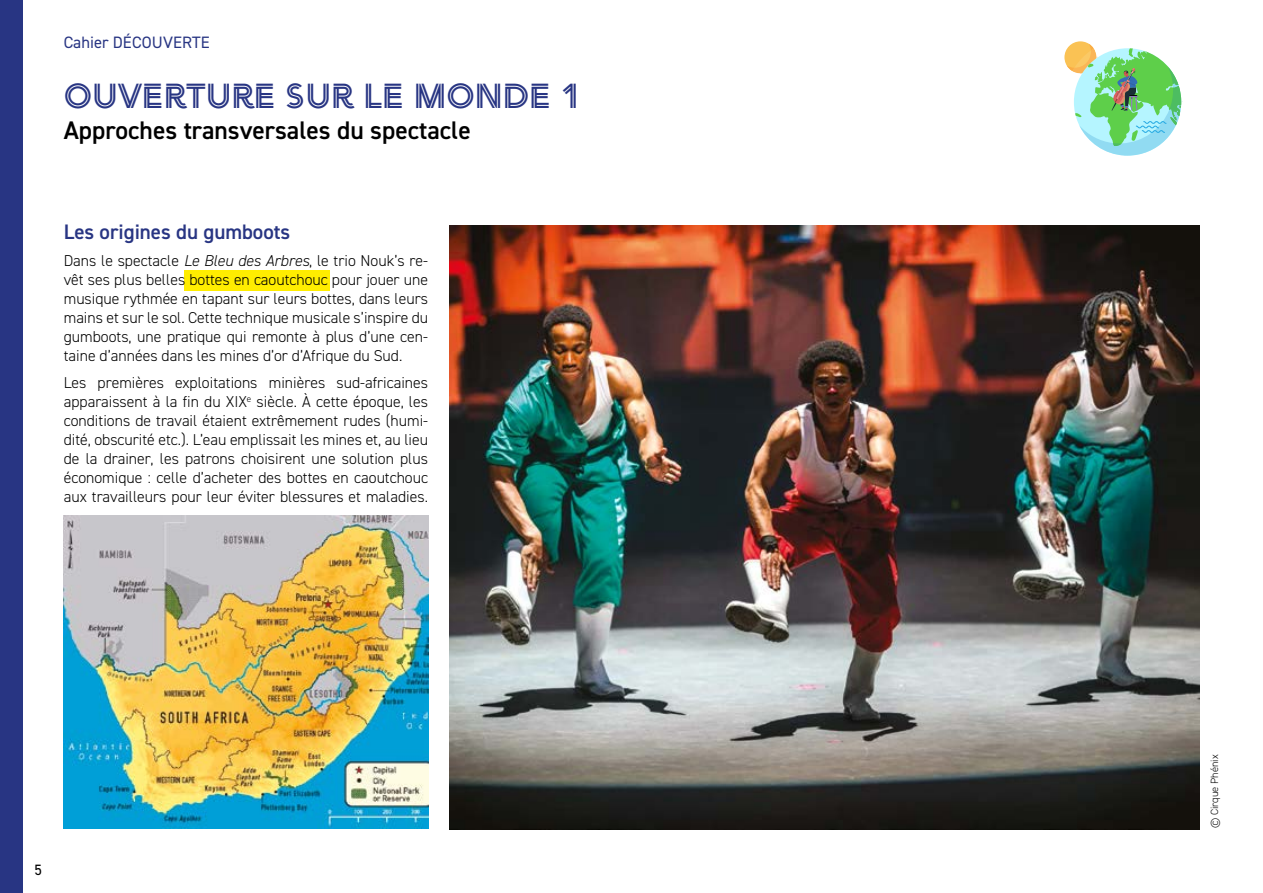
<style>
.page{position:relative;width:1263px;height:893px;background:#fff}
.page>*{position:absolute;margin:0;border:0;box-sizing:border-box;transform-origin:0 0}
.t1{font:34.5px "Arya Double";color:#283583}
.t2{font:600 25.5px "DIN2014";color:#000}
.t3{font:600 21px "DIN2014";color:#283583}
.t4{font:16.5px "DIN2014";letter-spacing:.01em;color:#283583}
.t5{font:300 15.75px/18.9px "DIN2014";color:#000;text-align:justify}
.t6{font:15px "DIN2014";color:#000}
.t7{font:300 10.5px "DIN2014";color:#000}
.s1{font-style:italic}
</style>
<div class="page">
<div style="left:184px;top:270px;width:146px;height:20px;background:#ffed00"></div>
<svg style="left:1064px;top:41px;width:119px;height:115px"></svg>
<div style="left:0;top:0;width:22px;height:893px;background:#283583"></div>
<img style="left:64px;top:515px;width:364px;height:313px">
<img style="left:449px;top:225px;width:750px;height:604px">
<p class="t4" style="left:64px;top:32px;width:148px">Cahier DÉCOUVERTE</p>
<h1 class="t1" style="left:64px;top:75px;width:519px">OUVERTURE SUR LE MONDE 1</h1>
<h2 class="t2" style="left:64px;top:113px;width:408px">Approches transversales du spectacle</h2>
<h3 class="t3" style="left:64px;top:218px;width:228px">Les origines du gumboots</h3>
<p class="t5" style="left:64px;top:251px;width:366px">Dans le spectacle <span class="s1">Le Bleu des Arbres</span>, le trio Nouk’s re&shy;vêt ses plus belles bottes en caoutchouc pour jouer une musique rythmée en tapant sur leurs bottes, dans leurs mains et sur le sol. Cette technique musicale s’inspire du gumboots, une pratique qui remonte à plus d’une cen&shy;taine d’années dans les mines d’or d’Afrique du Sud.</p>
<p class="t5" style="left:64px;top:373px;width:366px">Les premières exploitations minières sud-africaines apparaissent à la fin du XIX<sup>e</sup> siècle. À cette époque, les conditions de travail étaient extrêmement rudes (humi&shy;dité, obscurité etc.). L’eau emplissait les mines et, au lieu de la drainer, les patrons choisirent une solution plus économique : celle d’acheter des bottes en caoutchouc aux travailleurs pour leur éviter blessures et maladies.</p>
<p class="t6" style="left:35px;top:860px;width:9px">5</p>
<p class="t7" style="left:1208px;top:828px;width:75px;rotate:-90deg">© Cirque Phénix</p>
</div>
